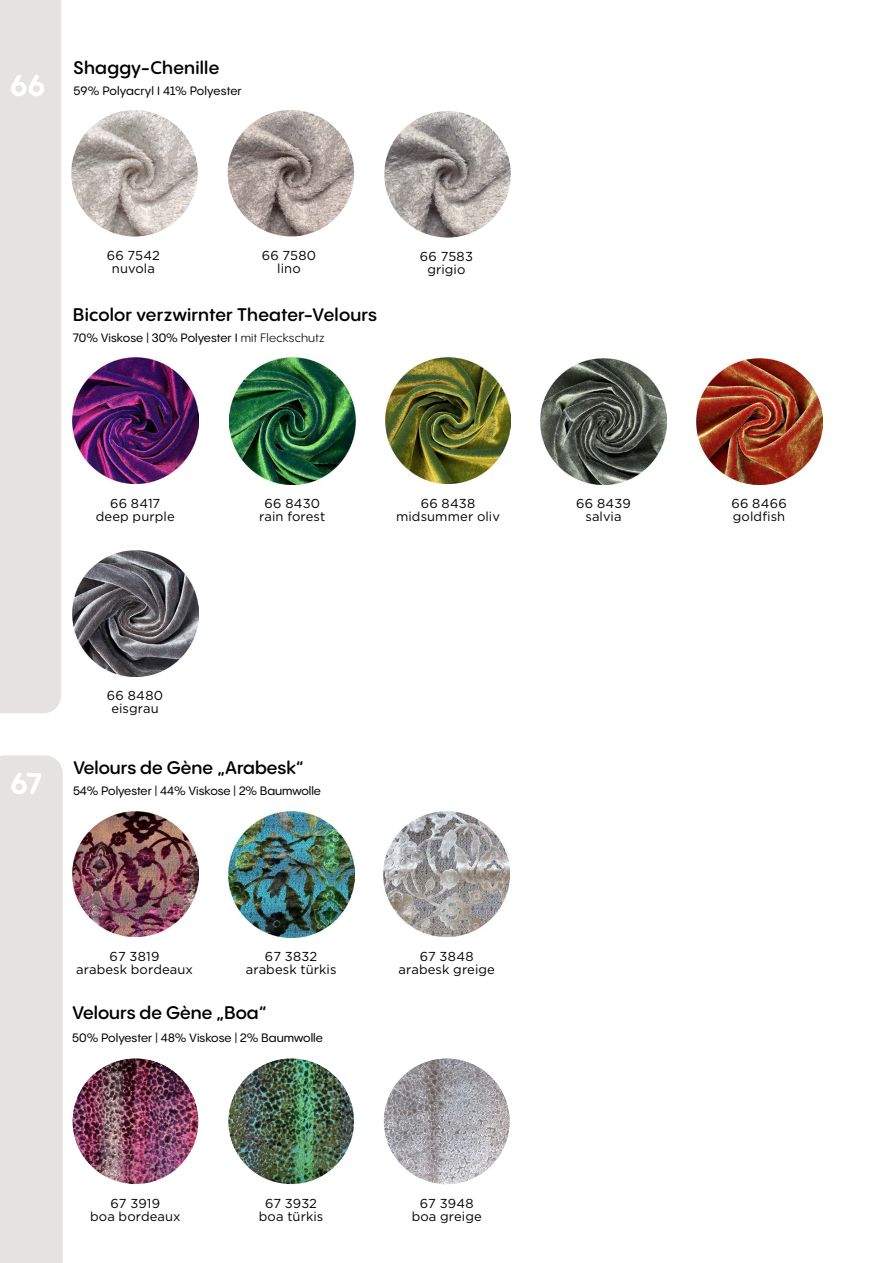
<style>
.page{position:relative;width:893px;height:1263px;background:#fff}
.page>*{position:absolute;margin:0;border:0;box-sizing:border-box;transform-origin:0 0}
.t1{font:700 29.7px "PP Pangram Sans Rounded";color:#fff}
.t2{font:600 18px "PP Pangram Sans Rounded";color:#000}
.t3{font:12.9px/12.9px "Gotham";letter-spacing:.01em;color:#000;text-align:center}
.t4{font:500 12px "PP Pangram Sans Rounded";letter-spacing:-.005em;color:#000}
.s1{font-weight:400}
</style>
<div class="page">
<div style="left:0;top:0;width:61px;height:713px;background:#e4e3e2"></div>
<div style="left:0;top:755px;width:63px;height:508px;background:#e4e3e2"></div>
<img style="left:71px;top:110px;width:127px;height:127px;border-radius:63px">
<img style="left:228px;top:110px;width:126px;height:126px;border-radius:63px">
<img style="left:384px;top:111px;width:127px;height:127px;border-radius:63px">
<img style="left:541px;top:358px;width:125px;height:126px">
<img style="left:72px;top:550px;width:126px;height:126px">
<img style="left:385px;top:358px;width:126px;height:126px">
<img style="left:72px;top:358px;width:126px;height:126px">
<img style="left:229px;top:358px;width:126px;height:126px">
<img style="left:696px;top:358px;width:126px;height:126px">
<img style="left:384px;top:1058px;width:126px;height:126px;border-radius:63px">
<img style="left:228px;top:1058px;width:126px;height:126px;border-radius:63px">
<img style="left:72px;top:1058px;width:126px;height:126px;border-radius:63px">
<img style="left:72px;top:811px;width:126px;height:126px">
<img style="left:384px;top:811px;width:126px;height:126px">
<img style="left:228px;top:811px;width:126px;height:126px">
<h1 class="t1" style="left:10px;top:65px;width:36px">66</h1>
<h2 class="t2" style="left:74px;top:56px;width:147px">Shaggy-Chenille</h2>
<p class="t4" style="left:74px;top:83px;width:170px">59% Polyacryl I 41% Polyester</p>
<p class="t3" style="left:107px;top:249px;width:55px">66 7542 nuvola</p>
<p class="t3" style="left:262px;top:249px;width:56px">66 7580 lino</p>
<h2 class="t2" style="left:73px;top:303px;width:306px">Bicolor verzwirnter Theater-Velours</h2>
<p class="t4" style="left:73px;top:330px;width:253px">70% Viskose | 30% Polyester I <span class="s1">mit Fleckschutz</span></p>
<p class="t3" style="left:420px;top:250px;width:55px">66 7583 grigio</p>
<p class="t3" style="left:96px;top:497px;width:80px">66 8417 deep purple</p>
<p class="t3" style="left:259px;top:497px;width:68px">66 8430 rain forest</p>
<p class="t3" style="left:396px;top:497px;width:105px">66 8438 midsummer oliv</p>
<p class="t3" style="left:576px;top:497px;width:56px">66 8439 salvia</p>
<h1 class="t1" style="left:11px;top:763px;width:33px">67</h1>
<p class="t3" style="left:107px;top:689px;width:58px">66 8480 eisgrau</p>
<h2 class="t2" style="left:73px;top:755px;width:232px">Velours de Gène „Arabesk“</h2>
<p class="t4" style="left:73px;top:783px;width:250px">54% Polyester | 44% Viskose | 2% Baumwolle</p>
<p class="t3" style="left:76px;top:949px;width:118px">67 3819<br>arabesk bordeaux</p>
<p class="t3" style="left:398px;top:949px;width:98px">67 3848 arabesk greige</p>
<p class="t3" style="left:246px;top:949px;width:92px">67 3832 arabesk türkis</p>
<h2 class="t2" style="left:72px;top:1001px;width:196px">Velours de Gène „Boa“</h2>
<p class="t4" style="left:72px;top:1029px;width:252px">50% Polyester | 48% Viskose | 2% Baumwolle</p>
<p class="t3" style="left:90px;top:1196px;width:92px">67 3919<br>boa bordeaux</p>
<p class="t3" style="left:259px;top:1196px;width:66px">67 3932 boa türkis</p>
<p class="t3" style="left:412px;top:1196px;width:72px">67 3948 boa greige</p>
<p class="t3" style="left:731px;top:497px;width:57px;text-align:left">66 8466 goldfish</p>
</div>
